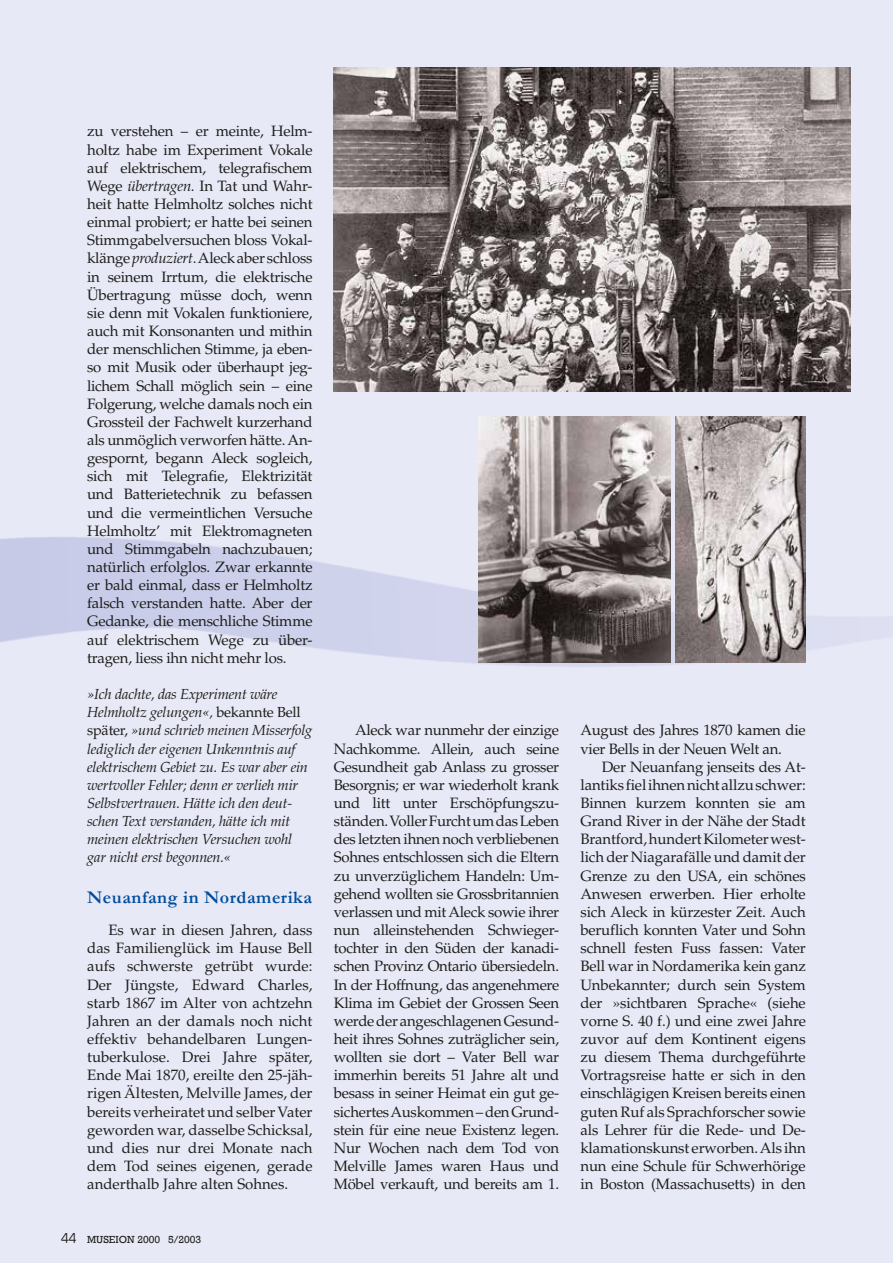
<style>
.page{position:relative;width:893px;height:1263px;background:#e8e9f6}
.page>*{position:absolute;margin:0;border:0;box-sizing:border-box;transform-origin:0 0}
.untertitel_2003_5_MA{font:700 18px "Garamond";letter-spacing:.03em;color:#004d9d}
.body_txt_2003_5_MA3{font:15px/18.1px "Palatino LT Std";letter-spacing:-.015em;color:#1d1d1b;text-align:justify}
.vers_2003_5_MA3_indd{font:italic 14.55px/18.1px "Palatino LT Std";letter-spacing:-.015em;color:#1d1d1b}
.fusszeile_2003_5_MA3{font:10.5px "Rockwell";color:#1d1d1b}
.s1{font-style:italic}
.s2{font-style:normal}
.s3{font-family:"Eurostile Con";font-size:15px}
</style>
<div class="page">
<img style="left:334px;top:68px;width:517px;height:324px">
<img style="left:478px;top:417px;width:192px;height:245px">
<img style="left:676px;top:417px;width:130px;height:245px">
<p class="body_txt_2003_5_MA3" style="left:87px;top:122px;width:227px">zu verstehen – er meinte, Helm&shy;holtz habe im Experiment Vokale auf elektrischem, telegrafischem Wege <span class="s1">übertragen.</span> In Tat und Wahr&shy;heit hatte Helmholtz solches nicht einmal probiert; er hatte bei seinen Stimmgabelversuchen bloss Vokal&shy;klänge <span class="s1">produziert.</span> Aleck aber schloss in seinem Irrtum, die elektrische Übertragung müsse doch, wenn sie denn mit Vokalen funktioniere, auch mit Konsonanten und mithin der menschlichen Stimme, ja eben&shy;so mit Musik oder überhaupt jeg&shy;lichem Schall möglich sein – eine Folgerung, welche damals noch ein Grossteil der Fachwelt kurzerhand als unmöglich verworfen hätte. An&shy;gespornt, begann Aleck sogleich, sich mit Telegrafie, Elektrizität und Batterietechnik zu befassen und die vermeintlichen Versuche Helmholtz’ mit Elektromagneten und Stimmgabeln nachzubauen; natürlich erfolglos. Zwar erkannte er bald einmal, dass er Helmholtz falsch verstanden hatte. Aber der Gedanke, die menschliche Stimme auf elektrischem Wege zu über&shy;tragen, liess ihn nicht mehr los.</p>
<p class="vers_2003_5_MA3_indd" style="left:87px;top:685px;width:227px">»Ich dachte, das Experiment wäre Helmholtz gelungen«, <span class="s2">bekannte Bell später,</span> »und schrieb meinen Misserfolg lediglich der eigenen Unkenntnis auf elektrischem Gebiet zu. Es war aber ein wertvoller Fehler; denn er verlieh mir Selbstvertrauen. Hätte ich den deut&shy;schen Text verstanden, hätte ich mit meinen elektrischen Versuchen wohl gar nicht erst begonnen.«</p>
<p class="untertitel_2003_5_MA" style="left:87px;top:885px;width:226px">Neuanfang in Nordamerika</p>
<p class="body_txt_2003_5_MA3" style="left:87px;top:921px;width:227px;text-indent:21px">Es war in diesen Jahren, dass das Familienglück im Hause Bell aufs schwerste getrübt wurde:<br>Der Jüngste, Edward Charles, starb 1867 im Alter von achtzehn Jahren an der damals noch nicht effektiv behandelbaren Lungen&shy;tuberkulose. Drei Jahre später, Ende Mai 1870, ereilte den 25-jäh&shy;rigen Ältesten, Melville James, der bereits verheiratet und selber Vater geworden war, dasselbe Schicksal, und dies nur drei Monate nach dem Tod seines eigenen, gerade anderthalb Jahre alten Sohnes.</p>
<p class="fusszeile_2003_5_MA3" style="left:61px;top:1233px;width:142px"><span class="s3">44</span> MUSEION 2000 5/2003</p>
<p class="body_txt_2003_5_MA3" style="left:334px;top:721px;width:227px;text-indent:21px">Aleck war nunmehr der einzige Nachkomme. Allein, auch seine Gesundheit gab Anlass zu grosser Besorgnis; er war wiederholt krank und litt unter Erschöpfungszu&shy;ständen. Voller Furcht um das Leben des letzten ihnen noch verbliebenen Sohnes entschlossen sich die Eltern zu unverzüglichem Handeln: Um&shy;gehend wollten sie Grossbritannien verlassen und mit Aleck sowie ihrer nun alleinstehenden Schwieger&shy;tochter in den Süden der kanadi&shy;schen Provinz Ontario übersiedeln.<br>In der Hoffnung, das angenehmere Klima im Gebiet der Grossen Seen werde der angeschlagenen Gesund&shy;heit ihres Sohnes zuträglicher sein, wollten sie dort – Vater Bell war immerhin bereits 51 Jahre alt und besass in seiner Heimat ein gut ge&shy;sichertes Auskommen – den Grund&shy;stein für eine neue Existenz legen.<br>Nur Wochen nach dem Tod von Melville James waren Haus und Möbel verkauft, und bereits am 1.</p>
<p class="body_txt_2003_5_MA3" style="left:580px;top:721px;width:227px">August des Jahres 1870 kamen die vier Bells in der Neuen Welt an.</p>
<p class="body_txt_2003_5_MA3" style="left:580px;top:758px;width:227px;text-indent:21px">Der Neuanfang jenseits des At&shy;lantiks fiel ihnen nicht allzu schwer:<br>Binnen kurzem konnten sie am Grand River in der Nähe der Stadt Brantford, hundert Kilometer west&shy;lich der Niagarafälle und damit der Grenze zu den USA, ein schönes Anwesen erwerben. Hier erholte sich Aleck in kürzester Zeit. Auch beruflich konnten Vater und Sohn schnell festen Fuss fassen: Vater Bell war in Nordamerika kein ganz Unbekannter; durch sein System der »sichtbaren Sprache« (siehe vorne S. 40 f.) und eine zwei Jahre zuvor auf dem Kontinent eigens zu diesem Thema durchgeführte Vortragsreise hatte er sich in den einschlägigen Kreisen bereits einen guten Ruf als Sprachforscher sowie als Lehrer für die Rede- und De&shy;klamationskunst erworben. Als ihn nun eine Schule für Schwerhörige in Boston (Massachusetts) in den</p>
</div>
